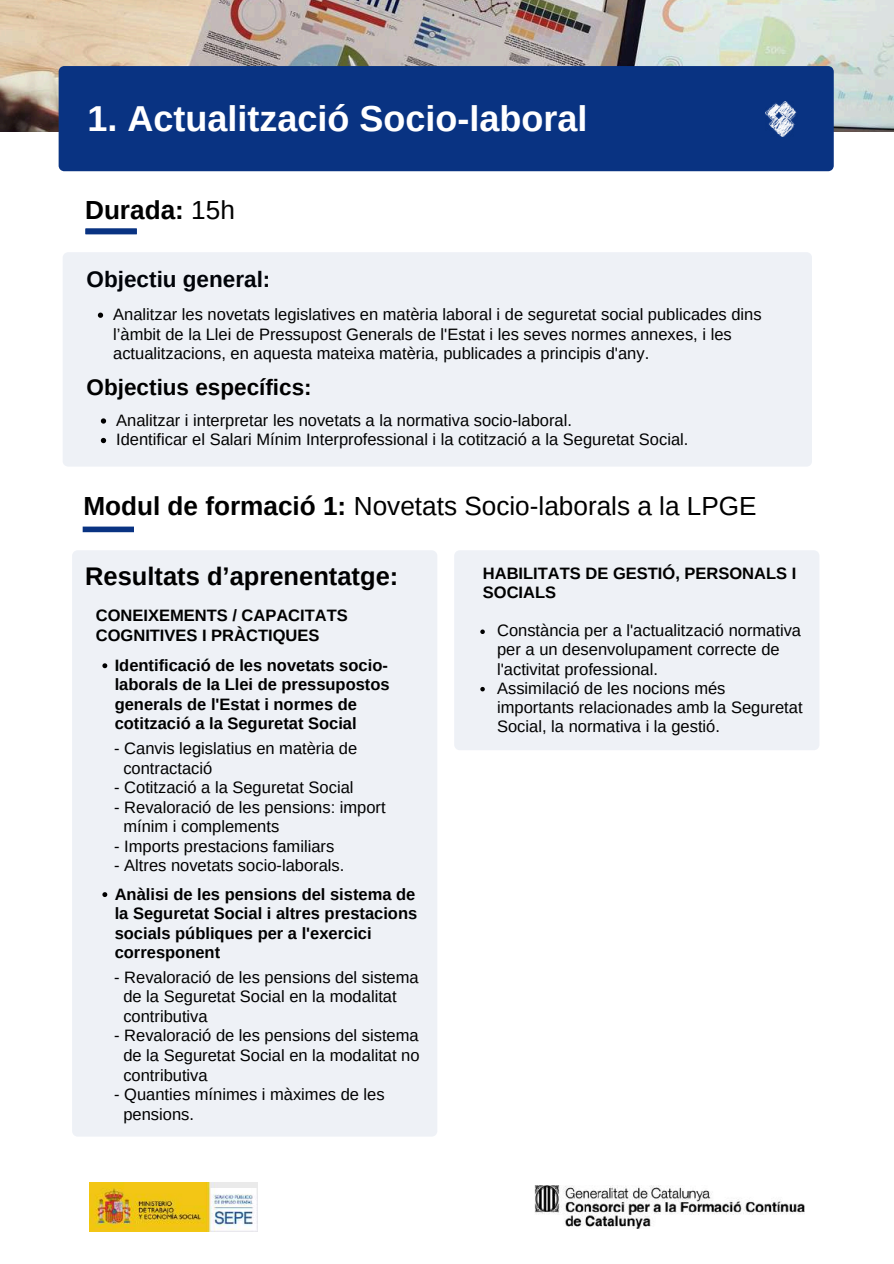
<style>
.page{position:relative;width:894px;height:1264px;background:#fff}
.page>*{position:absolute;margin:0;border:0;box-sizing:border-box;transform-origin:0 0}
.t1{font:700 36px "Arimo";color:#fff}
.t2{font:26.1px "Arimo";color:#000}
.t3{font:700 26.1px "Arimo";color:#000}
.t4{font:700 25.5px "Arimo";color:#000}
.t5{font:700 22.5px "Arimo";color:#000}
.t6{font:16.5px/19.5px "Arimo";color:#000}
.t7{font:700 16.5px/19.5px "Arimo";color:#000}
.s1{font-weight:400}
.s2{font-weight:700}
</style>
<div class="page">
<img style="left:0;top:0;width:893px;height:132px">
<div style="left:59px;top:66px;width:774px;height:105px;background:#093382"></div>
<img style="left:765px;top:101px;width:31px;height:35px">
<img style="left:534px;top:1185px;width:270px;height:43px">
<img style="left:89px;top:1182px;width:168px;height:48px">
<div style="left:85px;top:228px;width:52px;height:6px;background:#4e6ca5"></div>
<div style="left:63px;top:252px;width:748px;height:214px;background:#eef1f6"></div>
<div style="left:72px;top:550px;width:365px;height:586px;background:#eef1f6"></div>
<div style="left:85px;top:229px;width:52px;height:5px;background:#093382"></div>
<svg style="left:102px;top:663px;width:5px;height:5px"></svg>
<svg style="left:102px;top:892px;width:5px;height:5px"></svg>
<svg style="left:101px;top:418px;width:5px;height:5px"></svg>
<svg style="left:101px;top:438px;width:5px;height:5px"></svg>
<svg style="left:98px;top:312px;width:5px;height:6px"></svg>
<div style="left:83px;top:526px;width:51px;height:6px;background:#093382"></div>
<div style="left:454px;top:550px;width:365px;height:200px;background:#eef1f6"></div>
<svg style="left:480px;top:629px;width:4px;height:5px"></svg>
<svg style="left:480px;top:687px;width:4px;height:4px"></svg>
<h1 class="t1" style="left:87px;top:98px;width:501px">1. Actualització Socio-laboral</h1>
<h2 class="t3" style="left:85px;top:196px;width:151px">Durada: <span class="s1">15h</span></h2>
<h3 class="t5" style="left:87px;top:266px;width:185px">Objectiu general:</h3>
<p class="t6" style="left:113px;top:304px;width:649px">Analitzar les novetats legislatives en matèria laboral i de seguretat social publicades dins l’àmbit de la Llei de Pressupost Generals de l'Estat i les seves normes annexes, i les actualitzacions, en aquesta mateixa matèria, publicades a principis d'any.</p>
<h3 class="t5" style="left:87px;top:375px;width:226px">Objectius específics:</h3>
<p class="t6" style="left:116px;top:410px;width:573px">Analitzar i interpretar les novetats a la normativa socio-laboral.<br>Identificar el Salari Mínim Interprofessional i la cotització a la Seguretat Social.</p>
<h2 class="t2" style="left:83px;top:491px;width:674px"><span class="s2">Modul de formació 1:</span> Novetats Socio-laborals a la LPGE</h2>
<h3 class="t4" style="left:85px;top:562px;width:315px">Resultats d’aprenentatge:</h3>
<p class="t7" style="left:96px;top:606px;width:253px">CONEIXEMENTS / CAPACITATS<br>COGNITIVES I PRÀCTIQUES</p>
<p class="t7" style="left:115px;top:655px;width:276px">Identificació de les novetats socio&shy;laborals de la Llei de pressupostos generals de l'Estat i normes de cotització a la Seguretat Social</p>
<p class="t6" style="left:123px;top:738px;width:235px;text-indent:-9px">- Canvis legislatius en matèria de contractació</p>
<p class="t6" style="left:114px;top:777px;width:241px">- Cotització a la Seguretat Social</p>
<p class="t6" style="left:123px;top:797px;width:264px;text-indent:-9px">- Revaloració de les pensions: import mínim i complements</p>
<p class="t6" style="left:114px;top:836px;width:221px">- Imports prestacions familiars</p>
<p class="t6" style="left:114px;top:855px;width:232px">- Altres novetats socio-laborals.</p>
<p class="t7" style="left:115px;top:884px;width:304px">Anàlisi de les pensions del sistema de la Seguretat Social i altres prestacions socials públiques per a l'exercici corresponent</p>
<p class="t6" style="left:123px;top:967px;width:297px;text-indent:-9px">- Revaloració de les pensions del sistema de la Seguretat Social en la modalitat contributiva</p>
<p class="t6" style="left:123px;top:1025px;width:298px;text-align:justify;text-indent:-9px">- Revaloració de les pensions del sistema de la Seguretat Social en la modalitat no contributiva</p>
<p class="t6" style="left:123px;top:1084px;width:263px;text-indent:-9px">- Quanties mínimes i màximes de les pensions.</p>
<p class="t7" style="left:482px;top:563px;width:315px">HABILITATS DE GESTIÓ, PERSONALS I<br>SOCIALS</p>
<p class="t6" style="left:497px;top:621px;width:307px">Constància per a l'actualització normativa per a un desenvolupament correcte de l'activitat professional.<br>Assimilació de les nocions més importants relacionades amb la Seguretat Social, la normativa i la gestió.</p>
</div>
